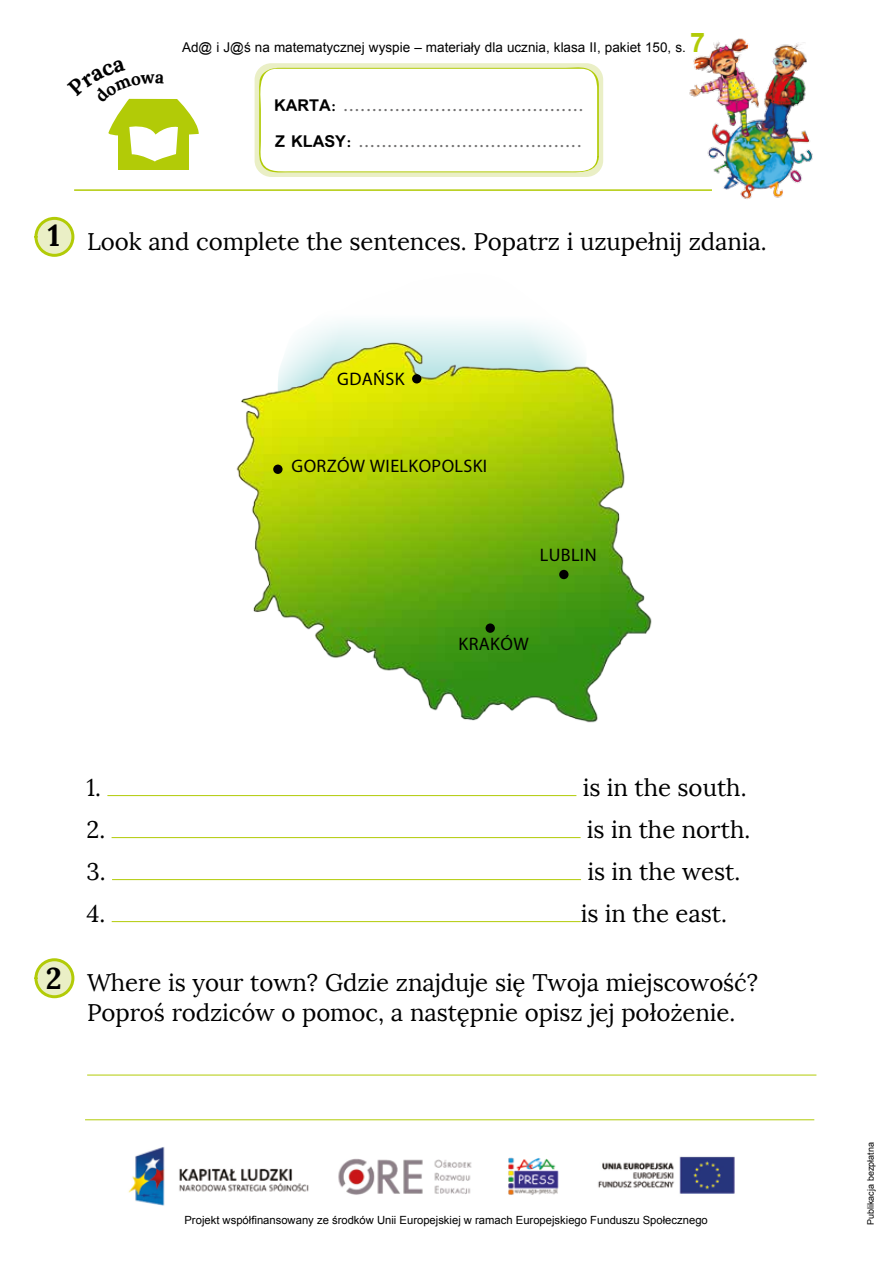
<style>
.page{position:relative;width:893px;height:1263px;background:#fff}
.page>*{position:absolute;margin:0;border:0;box-sizing:border-box;transform-origin:0 0}
.t1{font:700 30px "Lora";color:#000}
.t2{font:24px/30px "Lora";letter-spacing:-.005em;color:#000}
.t3{font:18.15px "Myriad Pro";letter-spacing:.02em;color:#000}
.t4{font:700 18px/35.2px "Simplified Arabic";color:#706f6f}
.t5{font:13.5px "Arial";color:#000}
.t6{font:11.25px "Arial";color:#000}
.t7{font:9px "Arial";color:#000}
.s1{font-weight:700;font-size:27px;color:#b2cb07}
.s2{color:#000}
</style>
<div class="page">
<hr style="left:74px;top:189px;width:638px;height:2px;background:#b2cb07">
<img style="left:687px;top:38px;width:126px;height:161px">
<div style="left:255px;top:63px;width:348px;height:114px;background:#eaefc6;border-radius:17px"></div>
<div style="left:119px;top:117px;width:70px;height:53px;background:#b2cb07"></div>
<img style="left:128px;top:1147px;width:607px;height:59px">
<svg style="left:34px;top:216px;width:41px;height:41px"></svg>
<svg style="left:34px;top:958px;width:41px;height:41px"></svg>
<hr style="left:107px;top:795px;width:469px;height:1px;background:#b2cb07">
<hr style="left:112px;top:837px;width:469px;height:1px;background:#b2cb07">
<hr style="left:112px;top:879px;width:469px;height:1px;background:#b2cb07">
<hr style="left:112px;top:921px;width:469px;height:1px;background:#b2cb07">
<hr style="left:85px;top:1119px;width:729px;height:1px;background:#b2cb07">
<svg style="left:371px;top:322px;width:130px;height:11px"></svg>
<svg style="left:311px;top:321px;width:60px;height:12px"></svg>
<svg style="left:501px;top:323px;width:53px;height:10px"></svg>
<img style="left:236px;top:333px;width:416px;height:390px">
<div style="left:412px;top:374px;width:9px;height:9px;background:#000;border-radius:50%"></div>
<div style="left:273px;top:465px;width:10px;height:9px;background:#000;border-radius:50%"></div>
<div style="left:486px;top:623px;width:9px;height:10px;background:#000;border-radius:50%"></div>
<div style="left:559px;top:570px;width:9px;height:9px;background:#000;border-radius:50%"></div>
<hr style="left:87px;top:1074px;width:729px;height:1px;background:#b2cb07">
<svg style="left:108px;top:98px;width:91px;height:63px"></svg>
<svg style="left:256px;top:67px;width:345px;height:107px"></svg>
<p class="t5" style="left:182px;top:38px;width:525px">Ad@ i J@ś na matematycznej wyspie – materiały dla ucznia, klasa II, pakiet 150, s. <span class="s1">7</span></p>
<p class="t4" style="left:274px;top:88px;width:311px"><span class="s2">KARTA:</span> ..........................................<br><span class="s2">Z KLASY:</span> .......................................</p>
<p class="t1" style="left:48px;top:216px;width:14px">1</p>
<p class="t2" style="left:87px;top:226px;width:681px">Look and complete the sentences. Popatrz i uzupełnij zdania.</p>
<p class="t3" style="left:337px;top:369px;width:69px">GDAŃSK</p>
<p class="t3" style="left:292px;top:456px;width:197px">GORZÓW WIELKOPOLSKI</p>
<p class="t3" style="left:540px;top:545px;width:58px">LUBLIN</p>
<p class="t3" style="left:458px;top:634px;width:72px">KRAKÓW</p>
<p class="t1" style="left:46px;top:959px;width:17px">2</p>
<p class="t2" style="left:86px;top:773px;width:16px">1.</p>
<p class="t2" style="left:583px;top:773px;width:165px">is in the south.</p>
<p class="t2" style="left:86px;top:815px;width:20px">2.</p>
<p class="t2" style="left:587px;top:815px;width:165px">is in the north.</p>
<p class="t2" style="left:86px;top:857px;width:21px">3.</p>
<p class="t2" style="left:587px;top:857px;width:155px">is in the west.</p>
<p class="t2" style="left:86px;top:899px;width:20px">4.</p>
<p class="t2" style="left:581px;top:899px;width:148px">is in the east.</p>
<p class="t2" style="left:87px;top:967px;width:673px">Where is your town? Gdzie znajduje się Twoja miejscowość?<br>Poproś rodziców o pomoc, a następnie opisz jej położenie.</p>
<p class="t6" style="left:184px;top:1212px;width:525px">Projekt współfinansowany ze środków Unii Europejskiej w ramach Europejskiego Funduszu Społecznego</p>
<p class="t7" style="left:865px;top:1225px;width:84px;rotate:-90deg">Publikacja bezpłatna</p>
</div>
